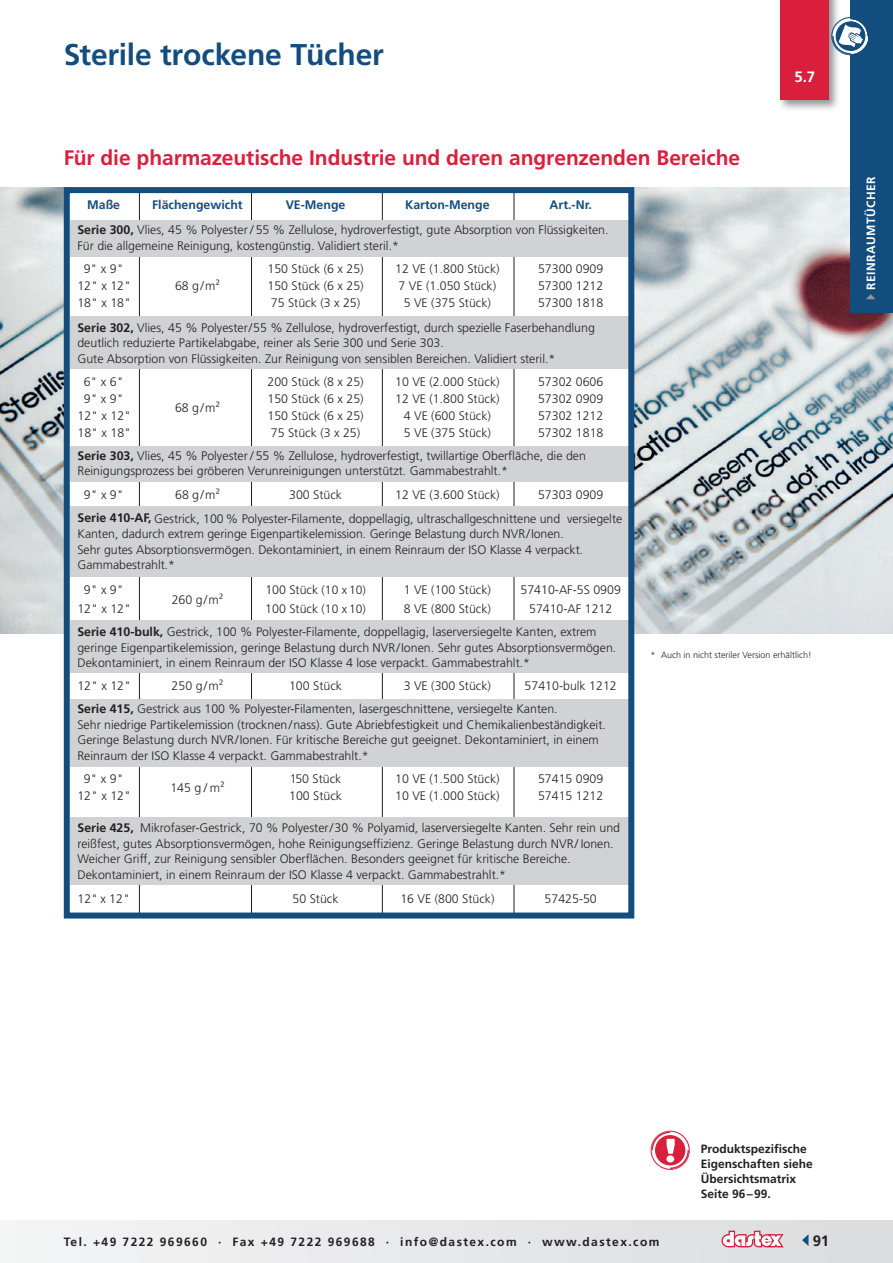
<style>
.page{position:relative;width:893px;height:1263px;background:#fff}
.page>*{position:absolute;margin:0;border:0;box-sizing:border-box;transform-origin:0 0}
.t1{font:700 30px "Frutiger LT Std";letter-spacing:-.005em;color:#134d7e}
.t2{font:700 21px "Frutiger LT Std";letter-spacing:-.005em;color:#da1f3d}
.t3{font:700 15px "Frutiger LT Std";color:#fff}
.t4{font:700 15px "Frutiger LT Std";color:#231f20}
.t5{font:300 12.3px/15.5px "Frutiger LT Std";color:#231f20}
.t6{font:700 12.3px "Frutiger LT Std";color:#134d7e}
.t7{font:700 12px "Frutiger LT Std";letter-spacing:.12em;color:#231f20}
.t8{font:700 12px/15px "Frutiger LT Std";color:#231f20}
.t9{font:700 12px "Frutiger LT Std";letter-spacing:.04em;color:#fff}
.t10{font:300 9px "Frutiger LT Std";color:#231f20}
.s1{font-weight:700;color:#134d7e}
.s2{font-weight:700}
.s3{font-size:12px}
.s4{color:#939598}
</style>
<div class="page">
<div style="left:0;top:1220px;width:893px;height:43px;background:#e8e9ea"></div>
<svg style="left:721px;top:1230px;width:63px;height:17px"></svg>
<svg style="left:802px;top:1234px;width:6px;height:12px"></svg>
<img style="left:634px;top:187px;width:259px;height:447px">
<img style="left:0;top:187px;width:64px;height:447px">
<img style="left:780px;top:0;width:58px;height:109px">
<div style="left:781px;top:0;width:48px;height:100px;background:#da1f3d"></div>
<hr style="left:139px;top:190px;width:1px;height:724px;background:#231f20">
<hr style="left:382px;top:190px;width:1px;height:724px;background:#231f20">
<hr style="left:251px;top:190px;width:1px;height:724px;background:#231f20">
<hr style="left:514px;top:190px;width:1px;height:724px;background:#231f20">
<div style="left:70px;top:220px;width:558px;height:36px;background:#d1d2d4"></div>
<div style="left:70px;top:316px;width:558px;height:53px;background:#d1d2d4"></div>
<div style="left:70px;top:446px;width:558px;height:36px;background:#d1d2d4"></div>
<div style="left:70px;top:620px;width:558px;height:53px;background:#d1d2d4"></div>
<div style="left:70px;top:700px;width:558px;height:67px;background:#d1d2d4"></div>
<div style="left:70px;top:818px;width:558px;height:67px;background:#d1d2d4"></div>
<div style="left:70px;top:506px;width:558px;height:71px;background:#d1d2d4"></div>
<div style="left:64px;top:187px;width:570px;height:731px;border:6px solid #134d7e"></div>
<svg style="left:651px;top:1131px;width:39px;height:39px"></svg>
<div style="left:850px;top:0;width:43px;height:313px;background:#134d7e"></div>
<svg style="left:831px;top:17px;width:36px;height:38px"></svg>
<h1 class="t1" style="left:64px;top:37px;width:322px">Sterile trockene Tücher</h1>
<h2 class="t2" style="left:64px;top:145px;width:678px">Für die pharmazeutische Industrie und deren angrenzenden Bereiche</h2>
<p class="t6" style="left:87px;top:198px;width:34px">Maße</p>
<p class="t6" style="left:152px;top:198px;width:92px">Flächengewicht</p>
<p class="t6" style="left:286px;top:198px;width:61px">VE-Menge</p>
<p class="t6" style="left:405px;top:198px;width:86px">Karton-Menge</p>
<p class="t5" style="left:77px;top:193px;width:533px;line-height:24.8px;text-indent:472px"><span class="s1">Art.-Nr.<br></span><span class="s2">Serie 300,</span> Vlies, 45 % Polyester / 55 % Zellulose, hydroverfestigt, gute Absorption von Flüssigkeiten.</p>
<p class="t5" style="left:84px;top:234px;width:317px;line-height:23.2px;text-indent:-6px">Für die allgemeine Reinigung, kostengünstig. Validiert steril.*<br>9" x 9"</p>
<p class="t5" style="left:267px;top:261px;width:98px">150 Stück (6 x 25)</p>
<p class="t5" style="left:395px;top:261px;width:106px">12 VE (1.800 Stück)</p>
<p class="t5" style="left:538px;top:261px;width:67px">57300 0909</p>
<p class="t3" style="left:794px;top:68px;width:22px">5.7</p>
<p class="t5" style="left:77px;top:278px;width:55px">12" x 12"</p>
<p class="t5" style="left:175px;top:278px;width:46px">68 g/m²</p>
<p class="t5" style="left:267px;top:278px;width:98px">150 Stück (6 x 25)</p>
<p class="t5" style="left:399px;top:278px;width:99px">7 VE (1.050 Stück)</p>
<p class="t5" style="left:538px;top:278px;width:67px">57300 1212</p>
<p class="t5" style="left:77px;top:295px;width:55px">18" x 18"</p>
<p class="t5" style="left:271px;top:295px;width:91px">75 Stück (3 x 25)</p>
<p class="t5" style="left:404px;top:295px;width:89px">5 VE (375 Stück)</p>
<p class="t5" style="left:77px;top:290px;width:527px;line-height:24.8px;text-indent:461px">57300 1818<br><span class="s2">Serie 302,</span> Vlies, 45 % Polyester / 55 % Zellulose, hydroverfestigt, durch spezielle Faserbehandlung</p>
<p class="t5" style="left:77px;top:335px;width:479px">deutlich reduzierte Partikelabgabe, reiner als Serie 300 und Serie 303.<br>Gute Absorption von Flüssigkeiten. Zur Reinigung von sensiblen Bereichen. Validiert steril.*</p>
<p class="t5" style="left:84px;top:374px;width:41px">6" x 6"</p>
<p class="t5" style="left:267px;top:374px;width:98px">200 Stück (8 x 25)</p>
<p class="t5" style="left:395px;top:374px;width:106px">10 VE (2.000 Stück)</p>
<p class="t5" style="left:538px;top:374px;width:67px">57302 0606</p>
<p class="t5" style="left:84px;top:391px;width:41px">9" x 9"</p>
<p class="t5" style="left:175px;top:400px;width:46px">68 g/m²</p>
<p class="t5" style="left:267px;top:391px;width:98px">150 Stück (6 x 25)</p>
<p class="t5" style="left:395px;top:391px;width:106px">12 VE (1.800 Stück)</p>
<p class="t5" style="left:538px;top:391px;width:67px">57302 0909</p>
<p class="t5" style="left:77px;top:408px;width:55px">12" x 12"</p>
<p class="t5" style="left:267px;top:408px;width:98px">150 Stück (6 x 25)</p>
<p class="t5" style="left:404px;top:408px;width:89px">4 VE (600 Stück)</p>
<p class="t5" style="left:538px;top:408px;width:67px">57302 1212</p>
<p class="t5" style="left:77px;top:425px;width:55px">18" x 18"</p>
<p class="t5" style="left:271px;top:425px;width:91px">75 Stück (3 x 25)</p>
<p class="t5" style="left:404px;top:425px;width:89px">5 VE (375 Stück)</p>
<p class="t5" style="left:77px;top:421px;width:527px;line-height:23.2px;text-indent:461px">57302 1818<br><span class="s2">Serie 303,</span> Vlies, 45 % Polyester / 55 % Zellulose, hydroverfestigt, twillartige Oberfläche, die den</p>
<p class="t5" style="left:84px;top:460px;width:426px;line-height:23.2px;text-indent:-6px">Reinigungsprozess bei gröberen Verunreinigungen unterstützt. Gammabestrahlt.*<br>9" x 9"</p>
<p class="t5" style="left:175px;top:487px;width:46px">68 g/m²</p>
<p class="t5" style="left:289px;top:487px;width:54px">300 Stück</p>
<p class="t5" style="left:395px;top:487px;width:106px">12 VE (3.600 Stück)</p>
<p class="t5" style="left:77px;top:482px;width:546px;line-height:24.3px;text-indent:461px">57303 0909<br><span class="s2">Serie 410-AF,</span> Gestrick, 100 % Polyester-Filamente, doppellagig, ultraschallgeschnittene und versiegelte</p>
<p class="t5" style="left:77px;top:526px;width:507px">Kanten, dadurch extrem geringe Eigenpartikelemission. Geringe Belastung durch NVR/Ionen.<br>Sehr gutes Absorptionsvermögen. Dekontaminiert, in einem Reinraum der ISO Klasse 4 verpackt.<br>Gammabestrahlt.*</p>
<p class="t5" style="left:84px;top:582px;width:41px">9" x 9"</p>
<p class="t5" style="left:172px;top:592px;width:53px">260 g/m²</p>
<p class="t5" style="left:265px;top:582px;width:102px">100 Stück <span class="s3">(10 x 10)</span></p>
<p class="t5" style="left:404px;top:582px;width:89px">1 VE (100 Stück)</p>
<p class="t5" style="left:520px;top:582px;width:102px">57410-AF-5S 0909</p>
<p class="t5" style="left:77px;top:601px;width:55px">12" x 12"</p>
<p class="t5" style="left:265px;top:601px;width:102px">100 Stück <span class="s3">(10 x 10)</span></p>
<p class="t5" style="left:404px;top:601px;width:89px">8 VE (800 Stück)</p>
<p class="t5" style="left:77px;top:597px;width:536px;line-height:23.2px;text-indent:452px">57410-AF 1212<br><span class="s2">Serie 410-bulk,</span> Gestrick, 100 % Polyester-Filamente, doppellagig, laserversiegelte Kanten, extrem</p>
<p class="t5" style="left:77px;top:640px;width:540px">geringe Eigenpartikelemission, geringe Belastung durch NVR/Ionen. Sehr gutes Absorptionsvermögen.<br>Dekontaminiert, in einem Reinraum der ISO Klasse 4 lose verpackt. Gammabestrahlt.*</p>
<p class="t5" style="left:77px;top:678px;width:55px">12" x 12"</p>
<p class="t5" style="left:172px;top:678px;width:53px">250 g/m²</p>
<p class="t5" style="left:289px;top:678px;width:54px">100 Stück</p>
<p class="t5" style="left:404px;top:678px;width:89px">3 VE (300 Stück)</p>
<p class="t5" style="left:77px;top:674px;width:541px;line-height:23.2px;text-indent:447px">57410-bulk 1212<br><span class="s2">Serie 415,</span> Gestrick aus 100 % Polyester-Filamenten, lasergeschnittene, versiegelte Kanten.</p>
<p class="t5" style="left:77px;top:717px;width:530px">Sehr niedrige Partikelemission (trocknen/nass). Gute Abriebfestigkeit und Chemikalienbeständigkeit.<br>Geringe Belastung durch NVR/Ionen. Für kritische Bereiche gut geeignet. Dekontaminiert, in einem<br>Reinraum der ISO Klasse 4 verpackt. Gammabestrahlt.*</p>
<p class="t5" style="left:84px;top:771px;width:41px">9" x 9"</p>
<p class="t5" style="left:170px;top:780px;width:56px">145 g / m²</p>
<p class="t5" style="left:290px;top:771px;width:53px">150 Stück</p>
<p class="t5" style="left:395px;top:771px;width:106px">10 VE (1.500 Stück)</p>
<p class="t5" style="left:538px;top:771px;width:67px">57415 0909</p>
<p class="t5" style="left:77px;top:788px;width:55px">12" x 12"</p>
<p class="t5" style="left:289px;top:788px;width:54px">100 Stück</p>
<p class="t5" style="left:395px;top:788px;width:106px">10 VE (1.000 Stück)</p>
<p class="t5" style="left:538px;top:788px;width:67px">57415 1212</p>
<p class="t5" style="left:77px;top:820px;width:544px"><span class="s2">Serie 425,</span> Mikrofaser-Gestrick, 70 % Polyester/30 % Polyamid, laserversiegelte Kanten. Sehr rein und reißfest, gutes Absorptionsvermögen, hohe Reinigungseffizienz. Geringe Belastung durch NVR/ Ionen.<br>Weicher Griff, zur Reinigung sensibler Oberflächen. Besonders geeignet für kritische Bereiche.<br>Dekontaminiert, in einem Reinraum der ISO Klasse 4 verpackt. Gammabestrahlt.*</p>
<p class="t5" style="left:78px;top:892px;width:54px">12" x 12"</p>
<p class="t5" style="left:293px;top:892px;width:48px">50 Stück</p>
<p class="t5" style="left:400px;top:892px;width:96px">16 VE (800 Stück)</p>
<p class="t5" style="left:545px;top:892px;width:54px">57425-50</p>
<p class="t10" style="left:651px;top:650px;width:163px">* Auch in nicht steriler Version erhältlich!</p>
<p class="t9" style="left:864px;top:300px;width:125px;rotate:-90deg"><span class="s4">▶</span> REINRAUMTÜCHER</p>
<p class="t8" style="left:701px;top:1141px;width:114px">Produktspezifische<br>Eigenschaften siehe<br>Übersichtsmatrix<br>Seite 96–99.</p>
<p class="t7" style="left:64px;top:1234px;width:597px">Tel. +49 7222 969660 · Fax +49 7222 969688 · info@dastex.com · www.dastex.com</p>
<p class="t4" style="left:813px;top:1232px;width:18px">91</p>
</div>
